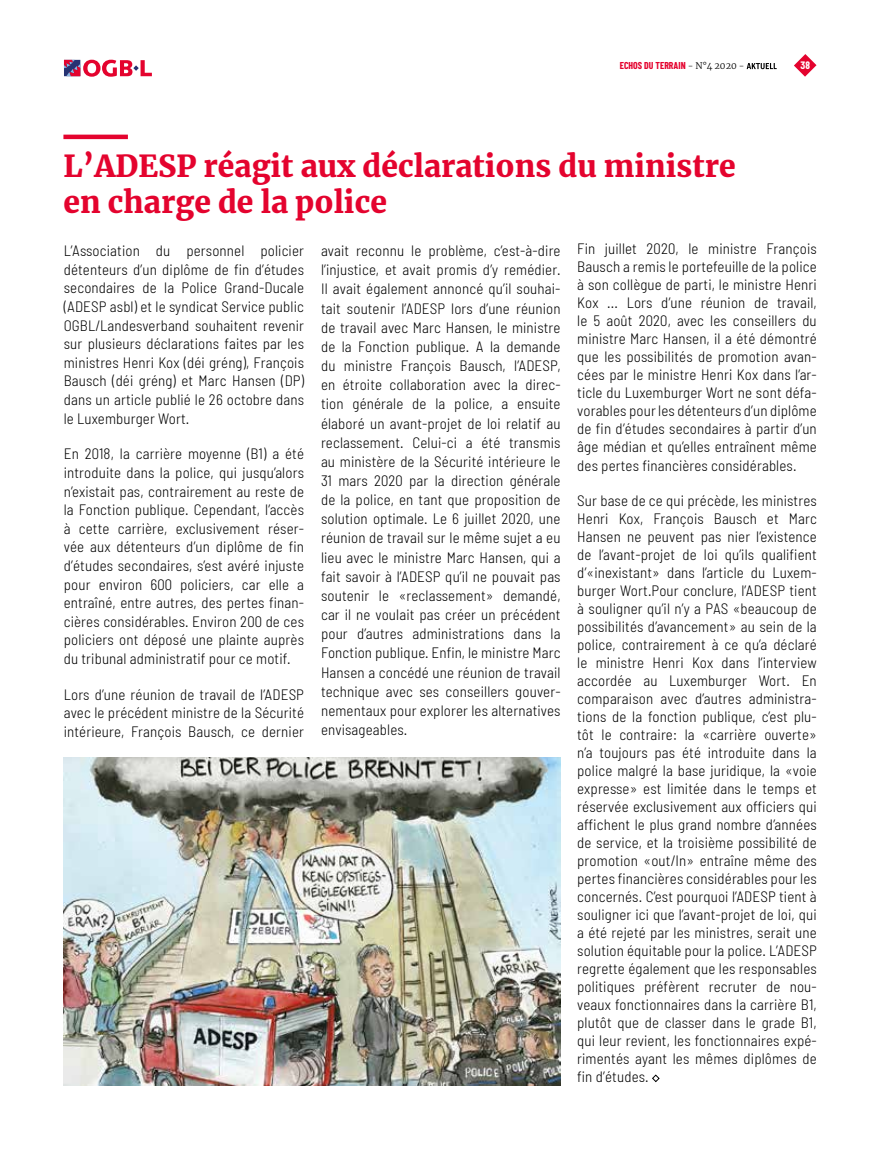
<style>
.page{position:relative;width:893px;height:1149px;background:#fff}
.page>*{position:absolute;margin:0;border:0;box-sizing:border-box;transform-origin:0 0}
.t1{font:900 30px/36px "Merriweather";color:#e4032e}
.t2{font:300 semi-condensed 15px/18px "Barlow";letter-spacing:.01em;color:#000;text-align:justify}
.t3{font:700 10.5px "Barlow Condensed";color:#fff}
.t4{font:700 9.75px "Barlow Condensed";color:#e4032e}
.s1{font-family:"Merriweather";font-weight:300;font-size:9px;color:#000}
</style>
<div class="page">
<svg style="left:64px;top:60px;width:88px;height:17px"></svg>
<svg style="left:794px;top:54px;width:22px;height:23px"></svg>
<svg style="left:747px;top:63px;width:30px;height:6px"></svg>
<svg style="left:652px;top:1074px;width:8px;height:8px"></svg>
<hr style="left:63px;top:135px;width:65px;height:4px;background:#e4032e">
<img style="left:64px;top:757px;width:497px;height:327px">
<p class="t4" style="left:620px;top:60px;width:126px">ECHOS DU TERRAIN <span class="s1">- N°4 2020 -</span></p>
<p class="t3" style="left:801px;top:58px;width:11px">38</p>
<h1 class="t1" style="left:63px;top:147px;width:674px">L’ADESP réagit aux déclarations du ministre en charge de la police</h1>
<p class="t2" style="left:64px;top:241px;width:242px;line-height:18.6px">L’Association du personnel policier détenteurs d’un diplôme de fin d’études secondaires de la Police Grand-Ducale (ADESP asbl) et le syndicat Service public OGBL/Landesverband souhaitent revenir sur plusieurs déclarations faites par les ministres Henri Kox (déi gréng), François Bausch (déi gréng) et Marc Hansen (DP) dans un article publié le 26 octobre dans le Luxemburger Wort.</p>
<p class="t2" style="left:64px;top:444px;width:242px;line-height:18.6px">En 2018, la carrière moyenne (B1) a été introduite dans la police, qui jusqu’alors n’existait pas, contrairement au reste de la Fonction publique. Cependant, l’accès à cette carrière, exclusivement réser&shy;vée aux détenteurs d’un diplôme de fin d’études secondaires, s’est avéré injuste pour environ 600 policiers, car elle a entraîné, entre autres, des pertes finan&shy;cières considérables. Environ 200 de ces policiers ont déposé une plainte auprès du tribunal administratif pour ce motif.</p>
<p class="t2" style="left:64px;top:684px;width:242px;line-height:18.6px">Lors d’une réunion de travail de l’ADESP avec le précédent ministre de la Sécurité intérieure, François Bausch, ce dernier</p>
<p class="t2" style="left:321px;top:241px;width:241px;line-height:19.2px">avait reconnu le problème, c’est-à-dire l’injustice, et avait promis d’y remédier.<br>Il avait également annoncé qu’il souhai&shy;tait soutenir l’ADESP lors d’une réunion de travail avec Marc Hansen, le ministre de la Fonction publique. A la demande du ministre François Bausch, l’ADESP, en étroite collaboration avec la direc&shy;tion générale de la police, a ensuite élaboré un avant-projet de loi relatif au reclassement. Celui-ci a été transmis au ministère de la Sécurité intérieure le 31 mars 2020 par la direction générale de la police, en tant que proposition de solution optimale. Le 6 juillet 2020, une réunion de travail sur le même sujet a eu lieu avec le ministre Marc Hansen, qui a fait savoir à l’ADESP qu’il ne pouvait pas soutenir le «reclassement» demandé, car il ne voulait pas créer un précédent pour d’autres administrations dans la Fonction publique. Enfin, le ministre Marc Hansen a concédé une réunion de travail technique avec ses conseillers gouver&shy;nementaux pour explorer les alternatives envisageables.</p>
<p class="t2" style="left:577px;top:239px;width:241px">Fin juillet 2020, le ministre François Bausch a remis le portefeuille de la police à son collègue de parti, le ministre Henri Kox ... Lors d’une réunion de travail, le 5 août 2020, avec les conseillers du ministre Marc Hansen, il a été démontré que les possibilités de promotion avan&shy;cées par le ministre Henri Kox dans l’ar&shy;ticle du Luxemburger Wort ne sont défa&shy;vorables pour les détenteurs d’un diplôme de fin d’études secondaires à partir d’un âge médian et qu’elles entraînent même des pertes financières considérables.</p>
<p class="t2" style="left:577px;top:490px;width:241px">Sur base de ce qui précède, les ministres Henri Kox, François Bausch et Marc Hansen ne peuvent pas nier l’existence de l’avant-projet de loi qu’ils qualifient d’«inexistant» dans l’article du Luxem&shy;burger Wort.Pour conclure, l’ADESP tient à souligner qu’il n’y a PAS «beaucoup de possibilités d’avancement» au sein de la police, contrairement à ce qu’a déclaré le ministre Henri Kox dans l’interview accordée au Luxemburger Wort. En comparaison avec d’autres administra&shy;tions de la fonction publique, c’est plu&shy;tôt le contraire: la «carrière ouverte» n’a toujours pas été introduite dans la police malgré la base juridique, la «voie expresse» est limitée dans le temps et réservée exclusivement aux officiers qui affichent le plus grand nombre d’années de service, et la troisième possibilité de promotion «out/In» entraîne même des pertes financières considérables pour les concernés. C’est pourquoi l’ADESP tient à souligner ici que l’avant-projet de loi, qui a été rejeté par les ministres, serait une solution équitable pour la police. L’ADESP regrette également que les responsables politiques préfèrent recruter de nou&shy;veaux fonctionnaires dans la carrière B1, plutôt que de classer dans le grade B1, qui leur revient, les fonctionnaires expé&shy;rimentés ayant les mêmes diplômes de fin d’études.</p>
</div>
